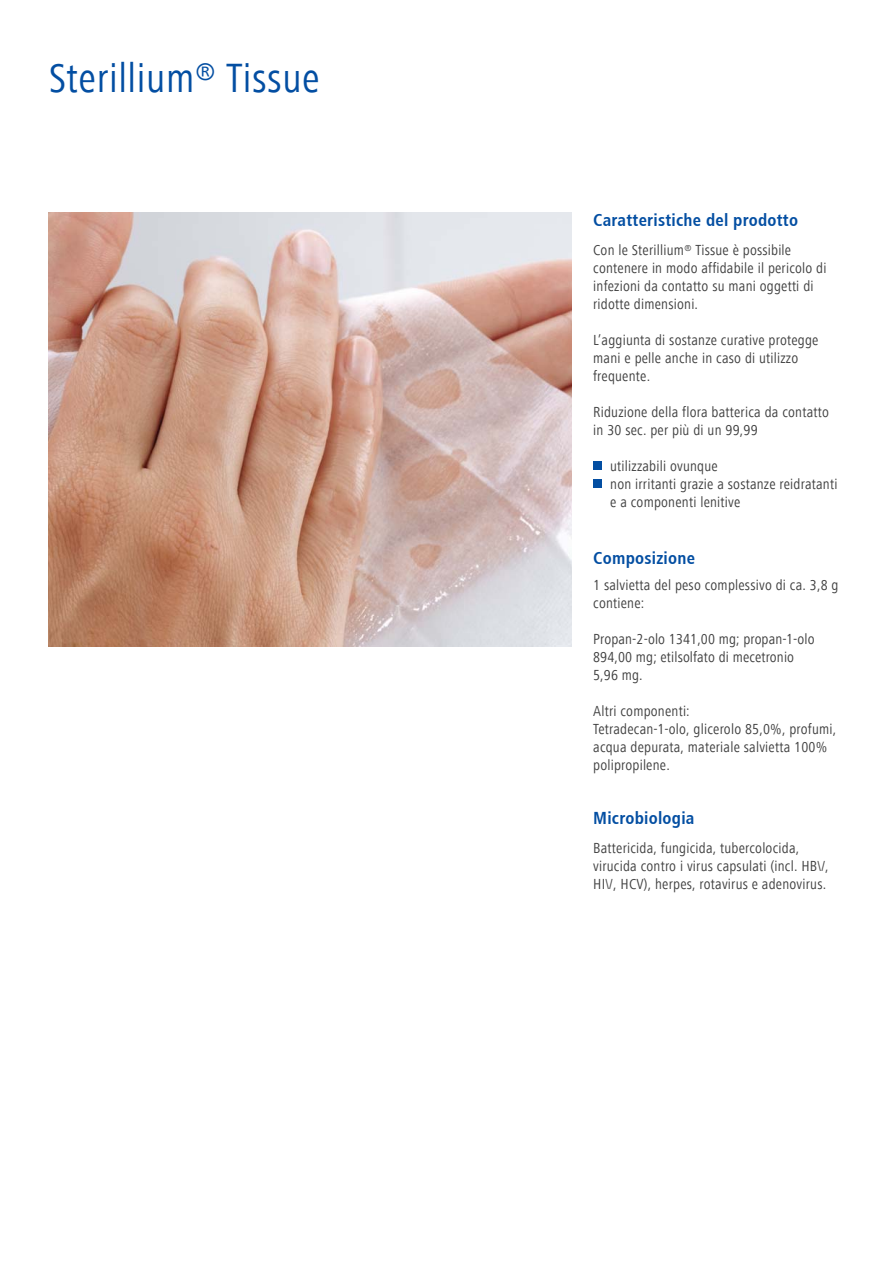
<style>
.page{position:relative;width:893px;height:1263px;background:#fff}
.page>*{position:absolute;margin:0;border:0;box-sizing:border-box;transform-origin:0 0}
.t1{font:42px "Hartmann Office";letter-spacing:.015em;color:#034ea2}
.t2{font:700 18px "Hartmann Office";letter-spacing:.015em;color:#034ea2}
.t3{font:15px/18px "Hartmann Office";letter-spacing:.015em;color:#404040}
</style>
<div class="page">
<div style="left:594px;top:461px;width:8px;height:8px;background:#034ea2"></div>
<div style="left:594px;top:479px;width:8px;height:8px;background:#034ea2"></div>
<img style="left:49px;top:213px;width:523px;height:433px">
<h1 class="t1" style="left:49px;top:52px;width:272px">Sterillium<sup>®</sup> Tissue</h1>
<p class="t2" style="left:593px;top:209px;width:206px">Caratteristiche del prodotto</p>
<p class="t3" style="left:593px;top:240px;width:235px">Con le Sterillium<sup>®</sup> Tissue è possibile contenere in modo affidabile il pericolo di infezioni da contatto su mani oggetti di ridotte dimensioni.</p>
<p class="t3" style="left:593px;top:330px;width:227px">L’aggiunta di sostanze curative protegge mani e pelle anche in caso di utilizzo frequente.</p>
<p class="t3" style="left:593px;top:402px;width:237px">Riduzione della flora batterica da contatto in 30 sec. per più di un 99,99</p>
<p class="t3" style="left:610px;top:456px;width:229px">utilizzabili ovunque<br>non irritanti grazie a sostanze reidratanti e a componenti lenitive</p>
<p class="t2" style="left:593px;top:547px;width:103px">Composizione</p>
<p class="t3" style="left:593px;top:576px;width:247px">1 salvietta del peso complessivo di ca. 3,8 g contiene:</p>
<p class="t3" style="left:593px;top:630px;width:223px">Propan-2-olo 1341,00 mg; propan-1-olo<br>894,00 mg; etilsolfato di mecetronio<br>5,96 mg.</p>
<p class="t3" style="left:593px;top:702px;width:245px">Altri componenti:<br>Tetradecan-1-olo, glicerolo 85,0%, profumi, acqua depurata, materiale salvietta 100% polipropilene.</p>
<p class="t2" style="left:593px;top:808px;width:103px">Microbiologia</p>
<p class="t3" style="left:593px;top:839px;width:237px">Battericida, fungicida, tubercolocida, virucida contro i virus capsulati (incl. HB\/,<br>HI\/, HCV), herpes, rotavirus e adenovirus.</p>
</div>
